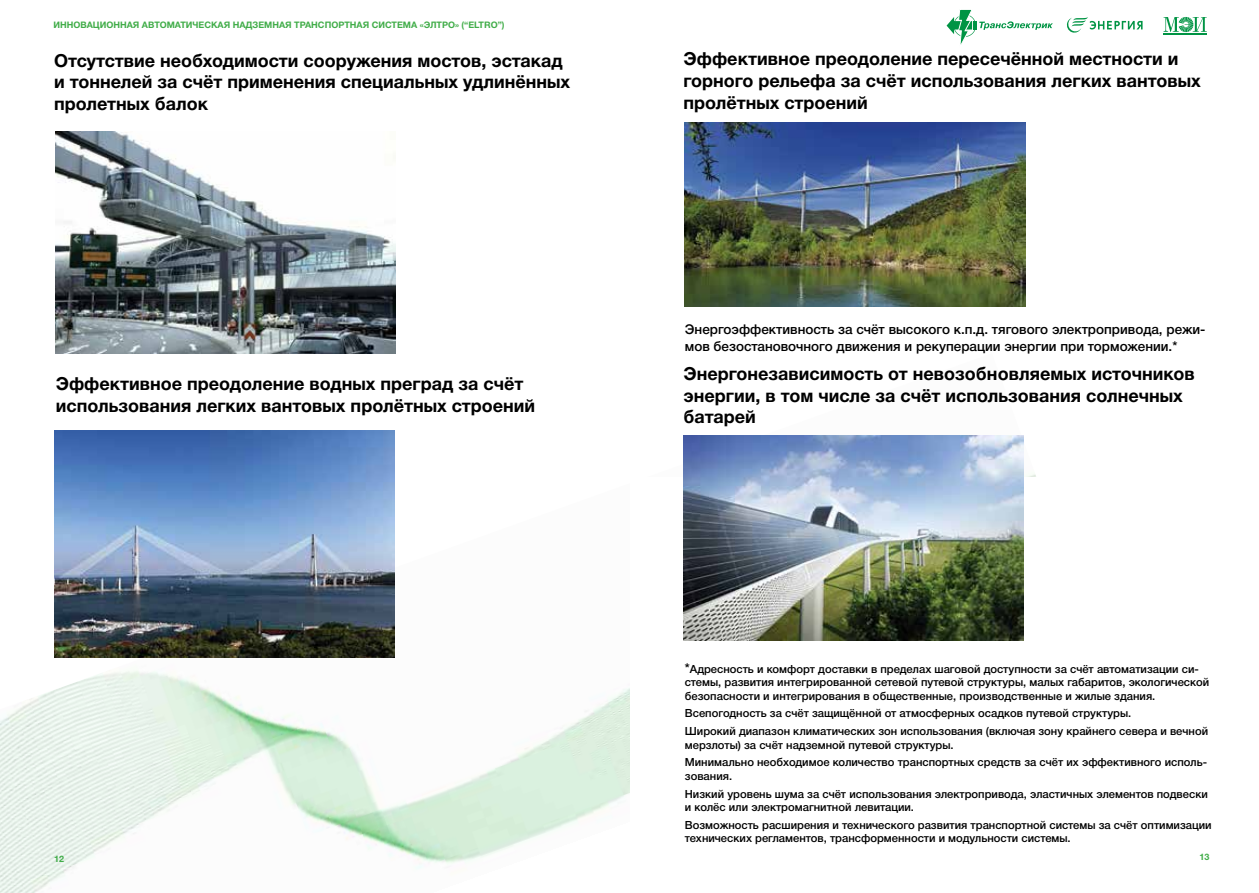
<style>
.page{position:relative;width:1259px;height:893px;background:#fff}
.page>*{position:absolute;margin:0;border:0;box-sizing:border-box;transform-origin:0 0}
.t1{font:700 18px/21.6px "Helvetica Neue Cyr";color:#000}
.t2{font:500 13.5px/16.2px "Helvetica Neue Cyr";color:#000}
.t3{font:500 11.25px/17.7px "Helvetica Neue Cyr";color:#000}
.t4{font:700 9px "Helvetica Neue Cyr";color:#41ad49}
.s1{font-size:13.5px}
</style>
<div class="page">
<svg style="left:1066px;top:17px;width:76px;height:16px"></svg>
<svg style="left:1163px;top:17px;width:43px;height:15px"></svg>
<hr style="left:1163px;top:33px;width:43px;height:2px;background:#009444">
<svg style="left:946px;top:9px;width:107px;height:36px"></svg>
<img style="left:0;top:353px;width:1036px;height:540px">
<div style="left:630px;top:477px;width:629px;height:416px;background:#fff"></div>
<img style="left:56px;top:131px;width:340px;height:222px">
<img style="left:54px;top:431px;width:340px;height:226px">
<img style="left:685px;top:123px;width:340px;height:184px">
<img style="left:683px;top:436px;width:340px;height:204px">
<p class="t4" style="left:53px;top:20px;width:452px">ИННОВАЦИОННАЯ АВТОМАТИЧЕСКАЯ НАДЗЕМНАЯ ТРАНСПОРТНАЯ СИСТЕМА «ЭЛТРО» (“ELTRO”)</p>
<h1 class="t1" style="left:54px;top:50px;width:518px">Отсутствие необходимости сооружения мостов, эстакад и тоннелей за счёт применения специальных удлинённых пролетных балок</h1>
<h1 class="t1" style="left:683px;top:48px;width:519px">Эффективное преодоление пересечённой местности и горного рельефа за счёт использования легких вантовых пролётных строений</h1>
<p class="t2" style="left:685px;top:322px;width:522px">Энергоэффективность за счёт высокого к.п.д. тягового электропривода, режи&shy;мов безостановочного движения и рекуперации энергии при торможении.*</p>
<h1 class="t1" style="left:56px;top:373px;width:481px">Эффективное преодоление водных преград за счёт использования легких вантовых пролётных строений</h1>
<h1 class="t1" style="left:683px;top:363px;width:513px">Энергонезависимость от невозобновляемых источников энергии, в том числе за счёт использования солнечных батарей</h1>
<p class="t3" style="left:685px;top:662px;width:526px;line-height:13.5px"><span class="s1">*</span>Адресность и комфорт доставки в пределах шаговой доступности за счёт автоматизации си&shy;стемы, развития интегрированной сетевой путевой структуры, малых габаритов, экологической безопасности и интегрирования в общественные, производственные и жилые здания.</p>
<p class="t3" style="left:685px;top:705px;width:525px">Всепогодность за счёт защищённой от атмосферных осадков путевой структуры.<br>Широкий диапазон климатических зон использования (включая зону крайнего севера и вечной</p>
<p class="t3" style="left:685px;top:736px;width:524px">мерзлоты) за счёт надземной путевой структуры.<br>Минимально необходимое количество транспортных средств за счёт их эффективного исполь-</p>
<p class="t3" style="left:685px;top:767px;width:524px">зования.<br>Низкий уровень шума за счёт использования электропривода, эластичных элементов подвески</p>
<p class="t3" style="left:685px;top:798px;width:528px">и колёс или электромагнитной левитации.<br>Возможность расширения и технического развития транспортной системы за счёт оптимизации</p>
<p class="t3" style="left:685px;top:830px;width:387px">технических регламентов, трансформенности и модульности системы.</p>
<p class="t4" style="left:54px;top:854px;width:12px">12</p>
<p class="t4" style="left:1199px;top:852px;width:12px">13</p>
</div>
